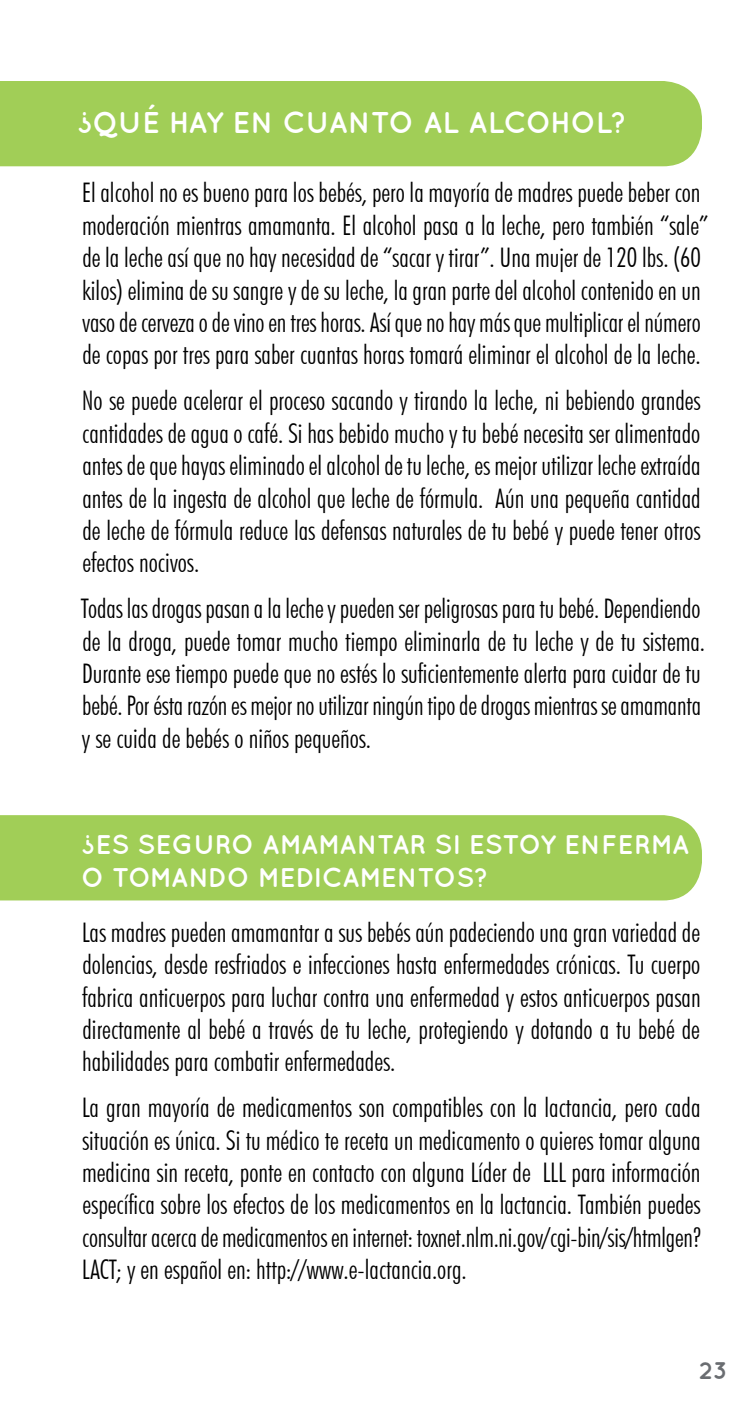
<style>
.page{position:relative;width:756px;height:1404px;background:#fff}
.page>*{position:absolute;margin:0;border:0;box-sizing:border-box;transform-origin:0 0}
.t1{font:700 30px "Quicksand";letter-spacing:-.01em;color:#fff}
.Paragraph_left_justi{font:300 condensed 27px/32.4px "Futura BT";color:#000;text-align:justify}
.t2{font:700 27px/32.4px "Quicksand";letter-spacing:-.005em;color:#fff}
.Paragraph_left_justi-2{font:700 24px "Quicksand";color:#6a6d71}
</style>
<div class="page">
<div style="left:0;top:815px;width:702px;height:85px;background:#a1ce57"></div>
<div style="left:0;top:81px;width:702px;height:85px;background:#a1ce57"></div>
<p class="t1" style="left:77px;top:104px;width:551px">¿QUÉ HAY EN CUANTO AL ALCOHOL?</p>
<p class="Paragraph_left_justi" style="left:82px;top:176px;width:628px;text-align:left">El alcohol no es bueno para los bebés, pero la mayoría de madres puede beber con moderación mientras amamanta. El alcohol pasa a la leche, pero también “sale” de la leche así que no hay necesidad de “sacar y tirar”. Una mujer de 120 lbs. (60 kilos) elimina de su sangre y de su leche, la gran parte del alcohol contenido en un vaso de cerveza o de vino en tres horas. Así que no hay más que multiplicar el número de copas por tres para saber cuantas horas tomará eliminar el alcohol de la leche.</p>
<p class="Paragraph_left_justi" style="left:82px;top:384px;width:621px">No se puede acelerar el proceso sacando y tirando la leche, ni bebiendo grandes cantidades de agua o café. Si has bebido mucho y tu bebé necesita ser alimentado antes de que hayas eliminado el alcohol de tu leche, es mejor utilizar leche extraída antes de la ingesta de alcohol que leche de fórmula. Aún una pequeña cantidad de leche de fórmula reduce las defensas naturales de tu bebé y puede tener otros efectos nocivos.</p>
<p class="Paragraph_left_justi" style="left:81px;top:592px;width:626px;text-align:left">Todas las drogas pasan a la leche y pueden ser peligrosas para tu bebé. Dependiendo de la droga, puede tomar mucho tiempo eliminarla de tu leche y de tu sistema.<br>Durante ese tiempo puede que no estés lo suficientemente alerta para cuidar de tu bebé. Por ésta razón es mejor no utilizar ningún tipo de drogas mientras se amamanta y se cuida de bebés o niños pequeños.</p>
<p class="t2" style="left:81px;top:828px;width:610px">¿ES SEGURO AMAMANTAR SI ESTOY ENFERMA<br>O TOMANDO MEDICAMENTOS?</p>
<p class="Paragraph_left_justi" style="left:82px;top:916px;width:620px">Las madres pueden amamantar a sus bebés aún padeciendo una gran variedad de dolencias, desde resfriados e infecciones hasta enfermedades crónicas. Tu cuerpo fabrica anticuerpos para luchar contra una enfermedad y estos anticuerpos pasan directamente al bebé a través de tu leche, protegiendo y dotando a tu bebé de habilidades para combatir enfermedades.</p>
<p class="Paragraph_left_justi" style="left:82px;top:1091px;width:621px">La gran mayoría de medicamentos son compatibles con la lactancia, pero cada situación es única. Si tu médico te receta un medicamento o quieres tomar alguna medicina sin receta, ponte en contacto con alguna Líder de LLL para información específica sobre los efectos de los medicamentos en la lactancia. También puedes consultar acerca de medicamentos en internet: toxnet.nlm.ni.gov/cgi-bin/sis/htmlgen?<br>LACT; y en español en: http://www.e-lactancia.org.</p>
<p class="Paragraph_left_justi-2" style="left:699px;top:1356px;width:30px">23</p>
</div>
